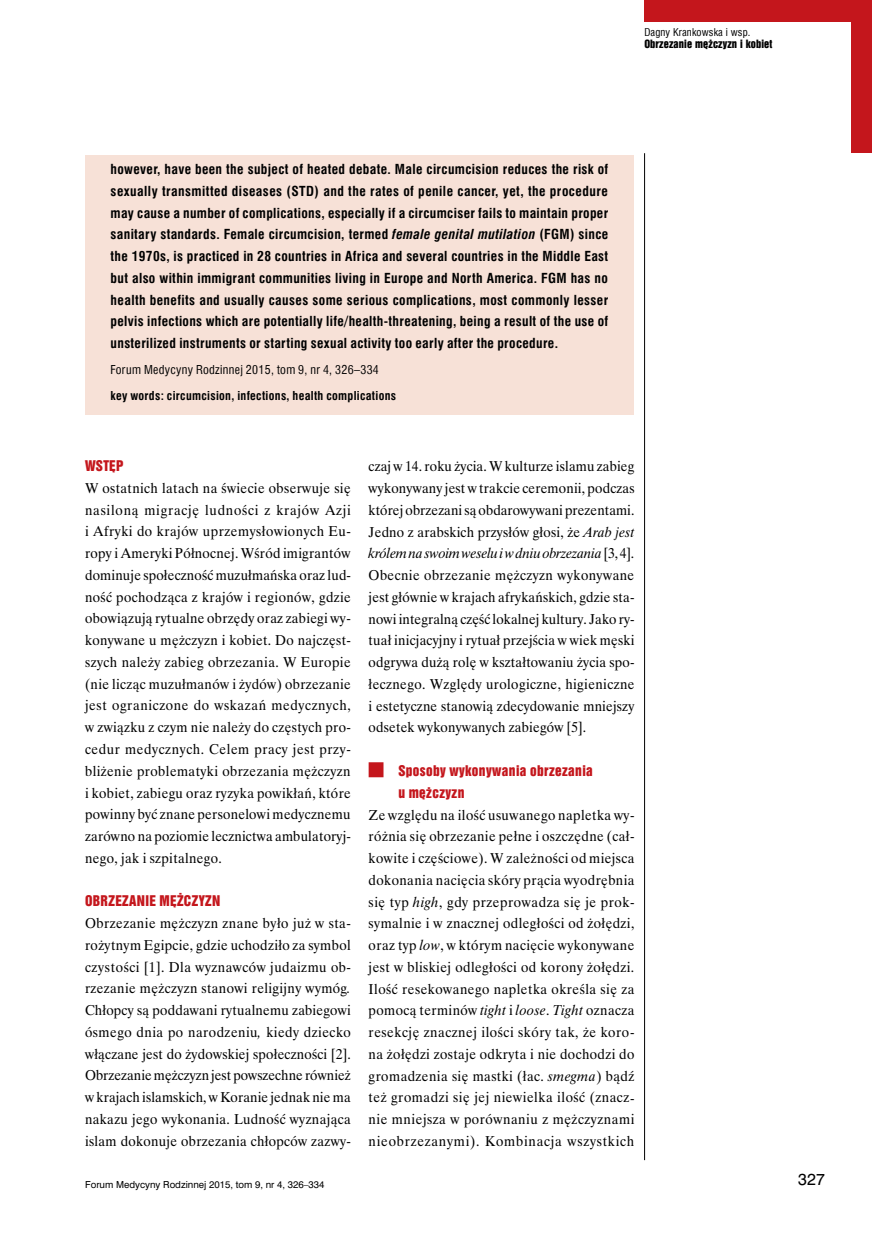
<style>
.page{position:relative;width:872px;height:1234px;background:#fff}
.page>*{position:absolute;margin:0;border:0;box-sizing:border-box;transform-origin:0 0}
.t1{font:15px "Swis 721 PL";color:#000}
.t2{font:14.25px/21.8px "Time Ibis EE";letter-spacing:.025em;color:#000;text-align:justify;scale:.95 1}
.t3{font:700 13.5px/21.8px "Swis 721 Cn EU";letter-spacing:.025em;color:#000;text-align:justify}
.t4{font:13.5px/21.8px "Swis 921 EU";letter-spacing:.03em;color:#c4161c}
.t5{font:700 12px "Swis 721 Cn EU";letter-spacing:.025em;color:#000}
.t6{font:12px "Swis 721 Cn EU";letter-spacing:.025em;color:#000}
.t7{font:10.5px "Swis 921 EU";letter-spacing:.01em;color:#000}
.t8{font:10.5px "Swis 721 Cn EU";letter-spacing:.01em;color:#000}
.t9{font:9px "Swis 721 PL";color:#000}
.s1{font-style:italic}
</style>
<div class="page">
<hr style="left:644px;top:153px;width:1px;height:1006px;background:#000">
<div style="left:644px;top:0;width:228px;height:21px;background:#c4161c"></div>
<div style="left:850px;top:0;width:22px;height:153px;background:#c4161c"></div>
<div style="left:85px;top:155px;width:549px;height:259px;background:#f7e1d7"></div>
<div style="left:368px;top:762px;width:15px;height:15px;background:#c4161c"></div>
<p class="t8" style="left:644px;top:25px;width:108px">Dagny Krankowska i wsp.</p>
<p class="t7" style="left:644px;top:37px;width:129px">Obrzezanie mężczyzn i kobiet</p>
<p class="t3" style="left:111px;top:159px;width:499px">however, have been the subject of heated debate. Male circumcision reduces the risk of sexually transmitted diseases (STD) and the rates of penile cancer, yet, the procedure may cause a number of complications, especially if a circumciser fails to maintain proper sanitary standards. Female circumcision, termed <span class="s1">female genital mutilation</span> (FGM) since the 1970s, is practiced in 28 countries in Africa and several countries in the Middle East but also within immigrant communities living in Europe and North America. FGM has no health benefits and usually causes some serious complications, most commonly lesser pelvis infections which are potentially life/health-threatening, being a result of the use of unsterilized instruments or starting sexual activity too early after the procedure.</p>
<p class="t6" style="left:111px;top:362px;width:270px">Forum Medycyny Rodzinnej 2015, tom 9, nr 4, 326–334</p>
<p class="t5" style="left:111px;top:388px;width:287px">key words: circumcision, infections, health complications</p>
<p class="t4" style="left:85px;top:454px;width:40px">WSTĘP</p>
<p class="t2" style="left:85px;top:477px;width:281px">W ostatnich latach na świecie obserwuje się nasiloną migrację ludności z krajów Azji i Afryki do krajów uprzemysłowionych Eu&shy;ropy i Ameryki Północnej. Wśród imigrantów dominuje społeczność muzułmańska oraz lud&shy;ność pochodząca z krajów i regionów, gdzie obowiązują rytualne obrzędy oraz zabiegi wy&shy;konywane u mężczyzn i kobiet. Do najczęst&shy;szych należy zabieg obrzezania. W Europie (nie licząc muzułmanów i żydów) obrzezanie jest ograniczone do wskazań medycznych, w związku z czym nie należy do częstych pro&shy;cedur medycznych. Celem pracy jest przy&shy;bliżenie problematyki obrzezania mężczyzn i kobiet, zabiegu oraz ryzyka powikłań, które powinny być znane personelowi medycznemu zarówno na poziomie lecznictwa ambulatoryj&shy;nego, jak i szpitalnego.</p>
<p class="t4" style="left:85px;top:889px;width:137px">OBRZEZANIE MĘŻCZYZN</p>
<p class="t2" style="left:85px;top:912px;width:281px">Obrzezanie mężczyzn znane było już w sta&shy;rożytnym Egipcie, gdzie uchodziło za symbol czystości [1]. Dla wyznawców judaizmu ob&shy;rzezanie mężczyzn stanowi religijny wymóg<span class="s1">.<br></span>Chłopcy są poddawani rytualnemu zabiegowi ósmego dnia po narodzeniu<span class="s1">,</span> kiedy dziecko włączane jest do żydowskiej społeczności [2].<br>Obrzezanie mężczyzn jest powszechne również w krajach islamskich, w Koranie jednak nie ma nakazu jego wykonania. Ludność wyznająca islam dokonuje obrzezania chłopców zazwy-</p>
<p class="t2" style="left:368px;top:455px;width:281px">czaj w 14. roku życia. W kulturze islamu zabieg wykonywany jest w trakcie ceremonii, podczas której obrzezani są obdarowywani prezentami.<br>Jedno z arabskich przysłów głosi, że <span class="s1">Arab jest królem na swoim weselu i w dniu obrzezania</span> [3, 4].<br>Obecnie obrzezanie mężczyzn wykonywane jest głównie w krajach afrykańskich, gdzie sta&shy;nowi integralną część lokalnej kultury. Jako ry&shy;tuał inicjacyjny i rytuał przejścia w wiek męski odgrywa dużą rolę w kształtowaniu życia spo&shy;łecznego. Względy urologiczne, higieniczne i estetyczne stanowią zdecydowanie mniejszy odsetek wykonywanych zabiegów [5].</p>
<p class="t4" style="left:398px;top:759px;width:196px">Sposoby wykonywania obrzezania u mężczyzn</p>
<p class="t2" style="left:368px;top:803px;width:281px">Ze względu na ilość usuwanego napletka wy&shy;różnia się obrzezanie pełne i oszczędne (cał&shy;kowite i częściowe). W zależności od miejsca dokonania nacięcia skóry prącia wyodrębnia się typ <span class="s1">high</span>, gdy przeprowadza się je prok&shy;symalnie i w znacznej odległości od żołędzi, oraz typ <span class="s1">low</span>, w którym nacięcie wykonywane jest w bliskiej odległości od korony żołędzi.<br>Ilość resekowanego napletka określa się za pomocą terminów <span class="s1">tight</span> i <span class="s1">loose</span>. <span class="s1">Tight</span> oznacza resekcję znacznej ilości skóry tak, że koro&shy;na żołędzi zostaje odkryta i nie dochodzi do gromadzenia się mastki (łac. <span class="s1">smegma</span>) bądź też gromadzi się jej niewielka ilość (znacz&shy;nie mniejsza w porównaniu z mężczyznami nieobrzezanymi). Kombinacja wszystkich</p>
<p class="t9" style="left:85px;top:1178px;width:241px">Forum Medycyny Rodzinnej 2015, tom 9, nr 4, 326–334</p>
<p class="t1" style="left:798px;top:1169px;width:29px">327</p>
</div>
